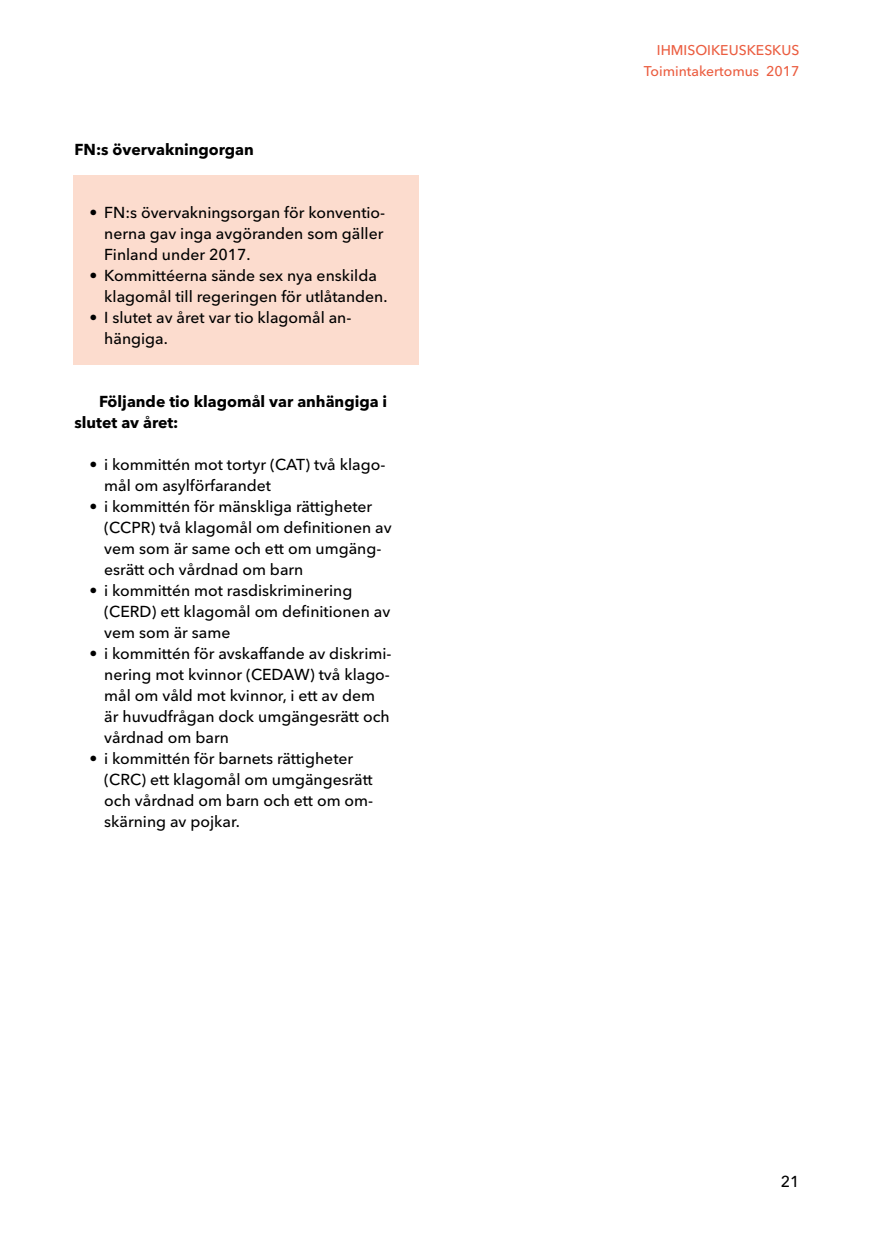
<style>
.page{position:relative;width:874px;height:1241px;background:#fff}
.page>*{position:absolute;margin:0;border:0;box-sizing:border-box;transform-origin:0 0}
.t1{font:500 15.75px/21px "Avenir Next LT Pro";color:#000}
.leipis_suomi{font:700 15.75px/21px "Avenir Next LT Pro";color:#000}
.leipis_suomi_1_rivi{font:700 15.75px "Avenir Next LT Pro";color:#000}
.t2{font:500 14px/21px "Avenir Next LT Pro";color:#eb5d40;text-align:right}
</style>
<div class="page">
<div style="left:73px;top:176px;width:345px;height:189px;background:#fcdcce"></div>
<p class="leipis_suomi_1_rivi" style="left:74px;top:139px;width:181px">FN:s övervakningorgan</p>
<p class="t1" style="left:104px;top:202px;width:282px;text-align:justify;text-indent:-15px">• FN:s övervakningsorgan för konventio&shy;nerna gav inga avgöranden som gäller Finland under 2017.</p>
<p class="t1" style="left:104px;top:265px;width:284px;text-indent:-15px">• Kommittéerna sände sex nya enskilda klagomål till regeringen för utlåtanden.</p>
<p class="t1" style="left:104px;top:307px;width:248px;text-indent:-15px">• I slutet av året var tio klagomål an&shy;hängiga.</p>
<p class="leipis_suomi" style="left:74px;top:390px;width:314px;text-indent:25px">Följande tio klagomål var anhängiga i slutet av året:</p>
<p class="t1" style="left:104px;top:454px;width:282px;text-indent:-15px">• i kommittén mot tortyr (CAT) två klago&shy;mål om asylförfarandet</p>
<p class="t1" style="left:104px;top:496px;width:289px;text-indent:-15px">• i kommittén för mänskliga rättigheter (CCPR) två klagomål om definitionen av vem som är same och ett om umgäng&shy;esrätt och vårdnad om barn</p>
<p class="t1" style="left:104px;top:580px;width:287px;text-indent:-15px">• i kommittén mot rasdiskriminering (CERD) ett klagomål om definitionen av vem som är same</p>
<p class="t1" style="left:104px;top:643px;width:288px;text-indent:-15px">• i kommittén för avskaffande av diskrimi&shy;nering mot kvinnor (CEDAW) två klago&shy;mål om våld mot kvinnor, i ett av dem är huvudfrågan dock umgängesrätt och vårdnad om barn</p>
<p class="t1" style="left:104px;top:747px;width:270px;text-indent:-15px">• i kommittén för barnets rättigheter (CRC) ett klagomål om umgängesrätt och vårdnad om barn och ett om om&shy;skärning av pojkar.</p>
<p class="t2" style="left:643px;top:40px;width:157px">IHMISOIKEUSKESKUS<br>Toimintakertomus 2017</p>
<p class="t1" style="left:780px;top:1170px;width:20px">21</p>
</div>
